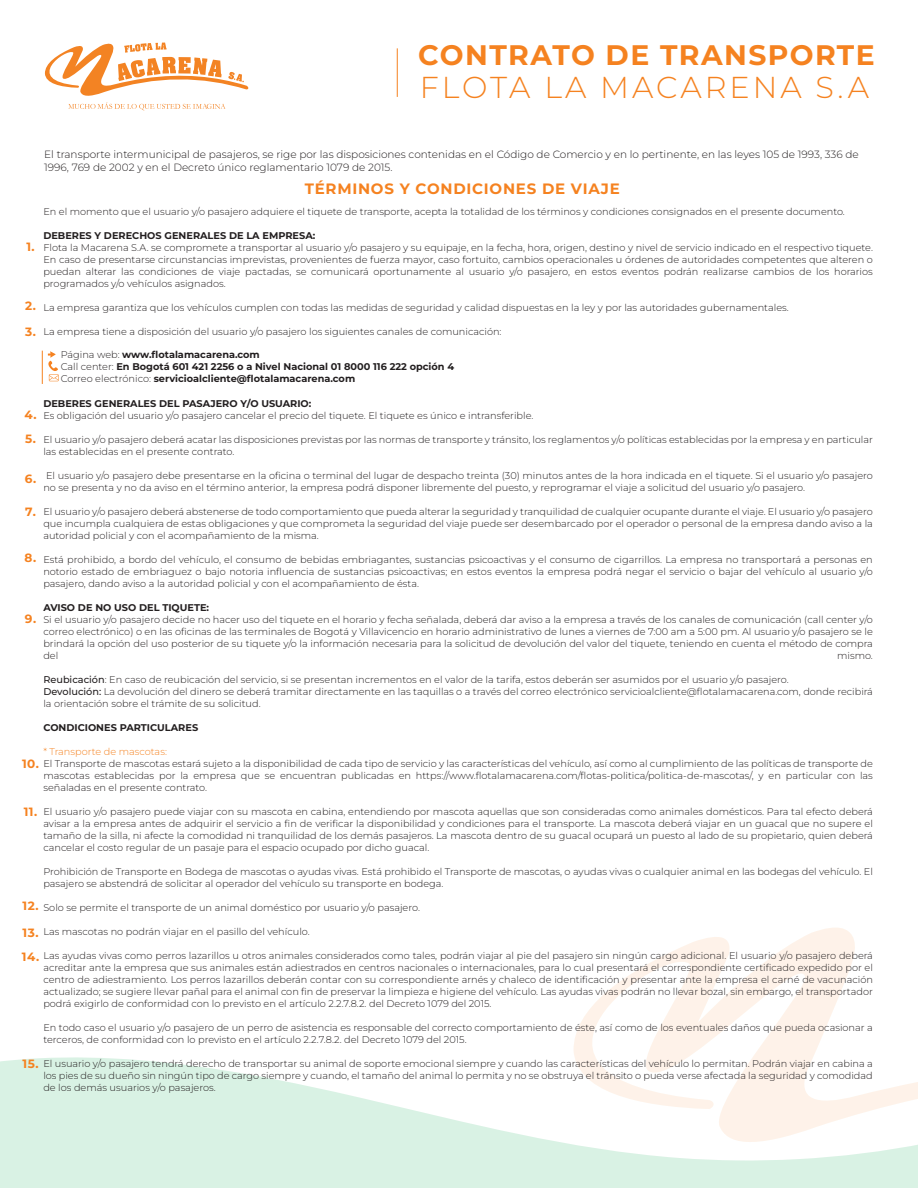
<style>
.page{position:relative;width:918px;height:1188px;background:#fff}
.page>*{position:absolute;margin:0;border:0;box-sizing:border-box;transform-origin:0 0}
.t1{font:300 30.3px "Montserrat";letter-spacing:.1em;color:#f58220}
.t2{font:700 28.2px "Montserrat";letter-spacing:.05em;color:#f58220}
.t3{font:700 15px "Montserrat";letter-spacing:.05em;color:#f58220}
.t4{font:700 12px/25.5px "Montserrat";letter-spacing:.05em;color:#f58220}
.t5{font:300 10.5px/12.6px "Montserrat";color:#231f20}
.t6{font:300 9.75px/12px "Montserrat";color:#231f20;text-align:justify}
.t7{font:700 9.75px/12px "Montserrat";color:#231f20}
.t8{font:300 9.75px "Montserrat";color:#f58322}
.s1{font-weight:300}
.s2{font-weight:100}
</style>
<div class="page">
<svg style="left:574px;top:928px;width:281px;height:129px"></svg>
<svg style="left:0;top:1057px;width:918px;height:131px;fill:#d9f2e4"></svg>
<hr style="left:397px;top:48px;width:1px;height:49px;background:#f58220">
<svg style="left:44px;top:43px;width:205px;height:67px"></svg>
<hr style="left:42px;top:351px;width:1px;height:33px;background:#f58220">
<svg style="left:48px;top:351px;width:11px;height:30px"></svg>
<h2 class="t2" style="left:418px;top:36px;width:458px">CONTRATO DE TRANSPORTE</h2>
<h1 class="t1" style="left:420px;top:67px;width:451px">FLOTA LA MACARENA S.A</h1>
<p class="t4" style="left:26px;top:234px;width:10px">1.</p>
<p class="t4" style="left:25px;top:293px;width:12px">2.<br>3.</p>
<p class="t5" style="left:44px;top:148px;width:816px">El transporte intermunicipal de pasajeros, se rige por las disposiciones contenidas en el Código de Comercio y en lo pertinente, en las leyes 105 de 1993, 336 de<br>1996, 769 de 2002 y en el Decreto único reglamentario 1079 de 2015.</p>
<h3 class="t3" style="left:305px;top:179px;width:316px">TÉRMINOS Y CONDICIONES DE VIAJE</h3>
<p class="t6" style="left:43px;top:205px;width:803px">En el momento que el usuario y/o pasajero adquiere el tiquete de transporte, acepta la totalidad de los términos y condiciones consignados en el presente documento.</p>
<p class="t7" style="left:43px;top:229px;width:274px">DEBERES Y DERECHOS GENERALES DE LA EMPRESA:</p>
<p class="t6" style="left:43px;top:241px;width:831px">Flota la Macarena S.A. se compromete a transportar al usuario y/o pasajero y su equipaje, en la fecha, hora, origen, destino y nivel de servicio indicado en el respectivo tiquete.<br>En caso de presentarse circunstancias imprevistas, provenientes de fuerza mayor, caso fortuito, cambios operacionales u órdenes de autoridades competentes que alteren o puedan alterar las condiciones de viaje pactadas, se comunicará oportunamente al usuario y/o pasajero, en estos eventos podrán realizarse cambios de los horarios programados y/o vehículos asignados.</p>
<p class="t6" style="left:43px;top:301px;width:747px">La empresa garantiza que los vehículos cumplen con todas las medidas de seguridad y calidad dispuestas en la ley y por las autoridades gubernamentales.</p>
<p class="t6" style="left:43px;top:325px;width:460px">La empresa tiene a disposición del usuario y/o pasajero los siguientes canales de comunicación:</p>
<p class="t7" style="left:61px;top:348px;width:395px"><span class="s1">Página web:</span> www.flotalamacarena.com<br><span class="s1">Call center:</span> En Bogotá 601 421 2256 o a Nivel Nacional 01 8000 116 222 opción 4<br><span class="s1">Correo electrónico:</span> servicioalcliente@flotalamacarena.com</p>
<p class="t7" style="left:43px;top:397px;width:270px">DEBERES GENERALES DEL PASAJERO Y/O USUARIO:</p>
<p class="t6" style="left:43px;top:409px;width:492px">Es obligación del usuario y/o pasajero cancelar el precio del tiquete. El tiquete es único e intransferible.</p>
<p class="t6" style="left:43px;top:433px;width:831px">El usuario y/o pasajero deberá acatar las disposiciones previstas por las normas de transporte y tránsito, los reglamentos y/o políticas establecidas por la empresa y en particular las establecidas en el presente contrato.</p>
<p class="t6" style="left:43px;top:469px;width:831px">El usuario y/o pasajero debe presentarse en la oficina o terminal del lugar de despacho treinta (30) minutos antes de la hora indicada en el tiquete. Si el usuario y/o pasajero no se presenta y no da aviso en el término anterior, la empresa podrá disponer libremente del puesto, y reprogramar el viaje a solicitud del usuario y/o pasajero.</p>
<p class="t6" style="left:43px;top:505px;width:831px">El usuario y/o pasajero deberá abstenerse de todo comportamiento que pueda alterar la seguridad y tranquilidad de cualquier ocupante durante el viaje. El usuario y/o pasajero que incumpla cualquiera de estas obligaciones y que comprometa la seguridad del viaje puede ser desembarcado por el operador o personal de la empresa dando aviso a la autoridad policial y con el acompañamiento de la misma.</p>
<p class="t6" style="left:43px;top:553px;width:831px">Está prohibido, a bordo del vehículo, el consumo de bebidas embriagantes, sustancias psicoactivas y el consumo de cigarrillos. La empresa no transportará a personas en notorio estado de embriaguez o bajo notoria influencia de sustancias psicoactivas; en estos eventos la empresa podrá negar el servicio o bajar del vehículo al usuario y/o pasajero, dando aviso a la autoridad policial y con el acompañamiento de ésta.</p>
<p class="t7" style="left:43px;top:601px;width:167px">AVISO DE NO USO DEL TIQUETE:</p>
<p class="t6" style="left:43px;top:613px;width:831px">Si el usuario y/o pasajero decide no hacer uso del tiquete en el horario y fecha señalada, deberá dar aviso a la empresa a través de los canales de comunicación (call center y/o correo electrónico) o en las oficinas de las terminales de Bogotá y Villavicencio en horario administrativo de lunes a viernes de 7:00 am a 5:00 pm. Al usuario y/o pasajero se le brindará la opción del uso posterior de su tiquete y/o la información necesaria para la solicitud de devolución del valor del tiquete, teniendo en cuenta el método de compra del</p>
<p class="t4" style="left:24px;top:402px;width:14px;line-height:24.3px">4.<br>5.</p>
<p class="t4" style="left:25px;top:465px;width:13px">6.</p>
<p class="t4" style="left:25px;top:499px;width:12px">7.</p>
<p class="t4" style="left:25px;top:544px;width:13px">8.</p>
<p class="t4" style="left:25px;top:606px;width:13px">9.</p>
<p class="t6" style="left:837px;top:649px;width:37px">mismo.</p>
<p class="t6" style="left:43px;top:673px;width:831px;text-align:left"><span class="s2">Reubicación</span>: En caso de reubicación del servicio, si se presentan incrementos en el valor de la tarifa, estos deberán ser asumidos por el usuario y/o pasajero.<br><span class="s2">Devolución:</span> La devolución del dinero se deberá tramitar directamente en las taquillas o a través del correo electrónico servicioalcliente@flotalamacarena.com, donde recibirá la orientación sobre el trámite de su solicitud.</p>
<p class="t7" style="left:43px;top:721px;width:156px">CONDICIONES PARTICULARES</p>
<p class="t8" style="left:43px;top:745px;width:125px">* Transporte de mascotas:</p>
<p class="t6" style="left:43px;top:757px;width:831px">El Transporte de mascotas estará sujeto a la disponibilidad de cada tipo de servicio y las características del vehículo, así como al cumplimiento de las políticas de transporte de mascotas establecidas por la empresa que se encuentran publicadas en https://www.flotalamacarena.com/flotas-politica/politica-de-mascotas/, y en particular con las señaladas en el presente contrato.</p>
<p class="t6" style="left:43px;top:805px;width:831px">El usuario y/o pasajero puede viajar con su mascota en cabina, entendiendo por mascota aquellas que son consideradas como animales domésticos. Para tal efecto deberá avisar a la empresa antes de adquirir el servicio a fin de verificar la disponibilidad y condiciones para el transporte. La mascota deberá viajar en un guacal que no supere el tamaño de la silla, ni afecte la comodidad ni tranquilidad de los demás pasajeros. La mascota dentro de su guacal ocupará un puesto al lado de su propietario, quien deberá cancelar el costo regular de un pasaje para el espacio ocupado por dicho guacal.</p>
<p class="t6" style="left:43px;top:865px;width:831px">Prohibición de Transporte en Bodega de mascotas o ayudas vivas. Está prohibido el Transporte de mascotas, o ayudas vivas o cualquier animal en las bodegas del vehículo. El pasajero se abstendrá de solicitar al operador del vehículo su transporte en bodega.</p>
<p class="t6" style="left:43px;top:901px;width:378px">Solo se permite el transporte de un animal doméstico por usuario y/o pasajero.</p>
<p class="t6" style="left:43px;top:925px;width:268px">Las mascotas no podrán viajar en el pasillo del vehículo.</p>
<p class="t6" style="left:43px;top:949px;width:831px">Las ayudas vivas como perros lazarillos u otros animales considerados como tales, podrán viajar al pie del pasajero sin ningún cargo adicional. El usuario y/o pasajero deberá acreditar ante la empresa que sus animales están adiestrados en centros nacionales o internacionales, para lo cual presentará el correspondiente certificado expedido por el centro de adiestramiento. Los perros lazarillos deberán contar con su correspondiente arnés y chaleco de identificación y presentar ante la empresa el carné de vacunación actualizado; se sugiere llevar pañal para el animal con fin de preservar la limpieza e higiene del vehículo. Las ayudas vivas podrán no llevar bozal, sin embargo, el transportador podrá exigirlo de conformidad con lo previsto en el artículo 2.2.7.8.2. del Decreto 1079 del 2015.</p>
<p class="t6" style="left:43px;top:1021px;width:831px">En todo caso el usuario y/o pasajero de un perro de asistencia es responsable del correcto comportamiento de éste, así como de los eventuales daños que pueda ocasionar a terceros, de conformidad con lo previsto en el artículo 2.2.7.8.2. del Decreto 1079 del 2015.</p>
<p class="t6" style="left:43px;top:1057px;width:831px">El usuario y/o pasajero tendrá derecho de transportar su animal de soporte emocional siempre y cuando las características del vehículo lo permitan. Podrán viajar en cabina a los pies de su dueño sin ningún tipo de cargo siempre y cuando, el tamaño del animal lo permita y no se obstruya el tránsito o pueda verse afectada la seguridad y comodidad de los demás usuarios y/o pasajeros.</p>
<p class="t4" style="left:22px;top:751px;width:19px">10.</p>
<p class="t4" style="left:24px;top:798px;width:15px">11.</p>
<p class="t4" style="left:22px;top:893px;width:18px;line-height:26.4px">12.<br>13.</p>
<p class="t4" style="left:22px;top:944px;width:19px">14.</p>
<p class="t4" style="left:22px;top:1051px;width:18px">15.</p>
</div>
